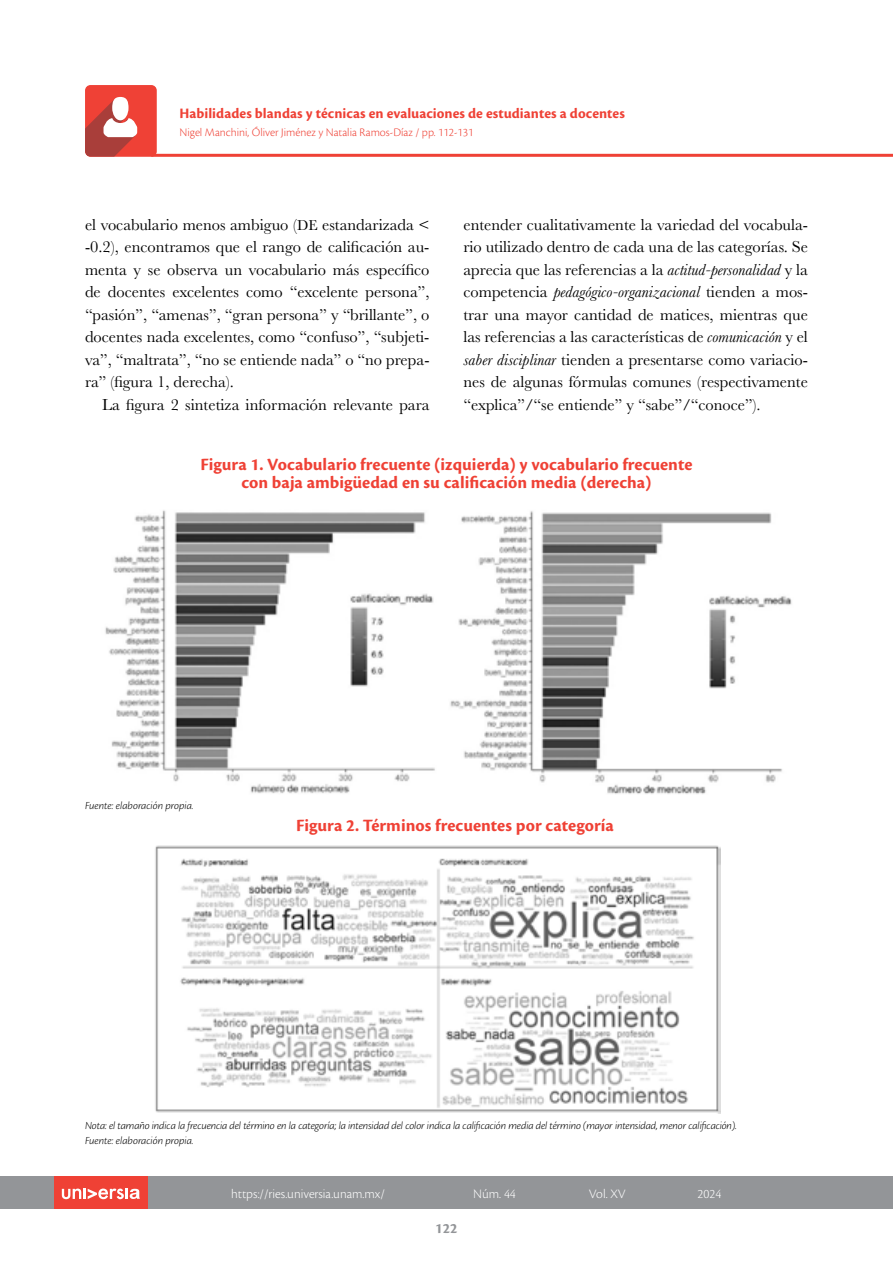
<style>
.page{position:relative;width:893px;height:1263px;background:#fff}
.page>*{position:absolute;margin:0;border:0;box-sizing:border-box;transform-origin:0 0}
.t1{font:700 18px/18px "Cronos Pro";letter-spacing:.005em;color:#ef4135;text-align:center}
.t2{font:16.5px/22.5px "Baskerville";color:#000;text-align:justify}
.t3{font:700 15px "Cronos Pro";letter-spacing:.005em;color:#ef4135}
.t4{font:700 15px "Cronos Pro";color:#939598}
.t5{font:300 13.5px "Cronos Pro";color:#fff}
.t6{font:300 12px "Cronos Pro";color:#ef4135}
.t7{font:italic 300 11.25px/15px "Cronos Pro";letter-spacing:-.01em;color:#000}
.s1{font-family:"Baskerville SC900";font-size:14.85px}
.s2{font-style:italic}
</style>
<div class="page">
<div style="left:85px;top:85px;width:72px;height:72px;background:#ef4136;border-radius:5px"></div>
<svg style="left:85px;top:99px;width:52px;height:58px"></svg>
<div style="left:112px;top:97px;width:17px;height:23px;background:#fff;border-radius:50%"></div>
<hr style="left:151px;top:154px;width:742px;height:3px;background:#ef4135">
<div style="left:0;top:1177px;width:893px;height:32px;background:#939598"></div>
<div style="left:54px;top:1177px;width:94px;height:32px;background:#ef4135"></div>
<svg style="left:62px;top:1188px;width:78px;height:11px"></svg>
<img style="left:105px;top:510px;width:687px;height:284px">
<img style="left:155px;top:845px;width:565px;height:268px">
<p class="t3" style="left:180px;top:104px;width:447px">Habilidades blandas y técnicas en evaluaciones de estudiantes a docentes</p>
<p class="t6" style="left:180px;top:125px;width:295px">Nigel Manchini, Óliver Jiménez y Natalia Ramos-Díaz / pp. 112-131</p>
<p class="t2" style="left:85px;top:213px;width:346px">el vocabulario menos ambiguo (<span class="s1">de</span> estandarizada &lt; -0.2), encontramos que el rango de calificación au&shy;menta y se observa un vocabulario más específico de docentes excelentes como “excelente persona”, “pasión”, “amenas”, “gran persona” y “brillante”, o docentes nada excelentes, como “confuso”, “subjeti&shy;va”, “maltrata”, “no se entiende nada” o “no prepa&shy;ra” (figura 1, derecha).</p>
<p class="t2" style="left:102px;top:393px;width:329px">La figura 2 sintetiza información relevante para</p>
<p class="t2" style="left:463px;top:213px;width:346px">entender cualitativamente la variedad del vocabula&shy;rio utilizado dentro de cada una de las categorías. Se aprecia que las referencias a la <span class="s2">actitud-personalidad</span> y la competencia <span class="s2">pedagógico-organizacional</span> tienden a mos&shy;trar una mayor cantidad de matices, mientras que las referencias a las características de <span class="s2">comunicación</span> y el <span class="s2">saber disciplinar</span> tienden a presentarse como variacio&shy;nes de algunas fórmulas comunes (respectivamente “explica”/“se entiende” y “sabe”/“conoce”).</p>
<p class="t1" style="left:200px;top:456px;width:494px">Figura 1. Vocabulario frecuente (izquierda) y vocabulario frecuente con baja ambigüedad en su calificación media (derecha)</p>
<p class="t7" style="left:85px;top:798px;width:110px">Fuente: elaboración propia.</p>
<p class="t1" style="left:296px;top:816px;width:319px">Figura 2. Términos frecuentes por categoría</p>
<p class="t7" style="left:85px;top:1118px;width:653px">Nota: el tamaño indica la frecuencia del término en la categoría; la intensidad del color indica la calificación media del término (mayor intensidad, menor calificación).<br>Fuente: elaboración propia.</p>
<p class="t5" style="left:231px;top:1186px;width:155px">https://ries.universia.unam.mx/</p>
<p class="t5" style="left:473px;top:1186px;width:44px">Núm. 44</p>
<p class="t5" style="left:589px;top:1186px;width:38px">Vol. XV</p>
<p class="t5" style="left:698px;top:1186px;width:25px">2024</p>
<p class="t4" style="left:435px;top:1220px;width:24px">122</p>
</div>
